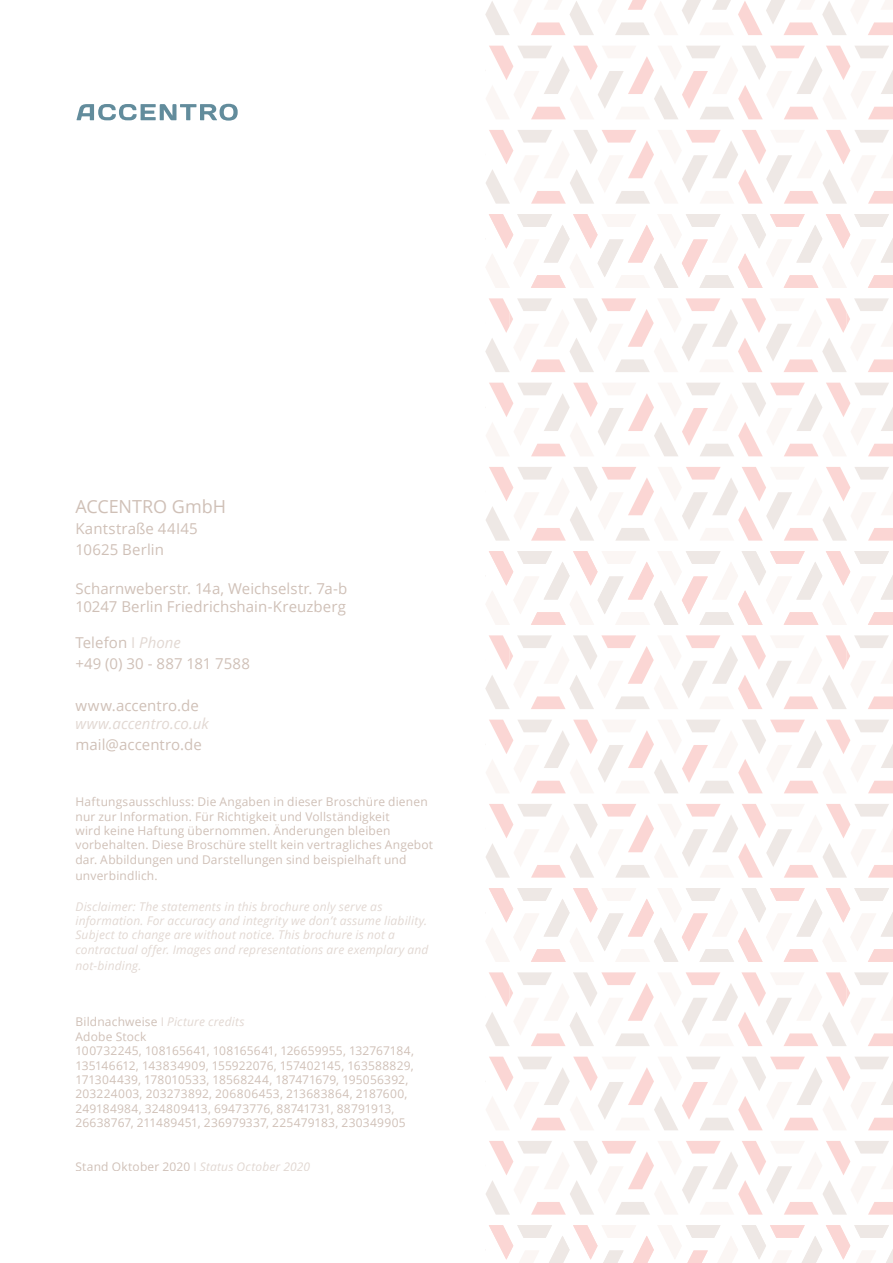
<style>
.page{position:relative;width:893px;height:1263px;background:#fff}
.page>*{position:absolute;margin:0;border:0;box-sizing:border-box;transform-origin:0 0}
.t1{font:18px "Open Sans";letter-spacing:-.005em;color:#bba598}
.t2{font:15px/21px "Open Sans";letter-spacing:.005em;color:#bba598}
.t3{font:italic 15px "Open Sans";letter-spacing:.005em;color:#d5c7bf}
.t4{font:12px/14.4px "Open Sans";letter-spacing:.015em;color:#bba598}
.t5{font:italic 12px/14.4px "Open Sans";letter-spacing:.015em;color:#d5c7bf}
.s1{color:#d5c7bf}
.s2{font-style:italic;color:#d5c7bf}
.s3{font-style:normal;color:#bba598}
.s4{font-style:normal}
</style>
<div class="page">
<svg style="left:77px;top:104px;width:161px;height:17px"></svg>
<svg style="left:486px;top:0;width:407px;height:1263px"></svg>
<h1 class="t1" style="left:75px;top:494px;width:152px">ACCENTRO GmbH</h1>
<p class="t2" style="left:75px;top:517px;width:124px">Kantstraße 44I45<br>10625 Berlin</p>
<p class="t2" style="left:75px;top:579px;width:274px;line-height:18px">Scharnweberstr. 14a, Weichselstr. 7a-b<br>10247 Berlin Friedrichshain-Kreuzberg</p>
<p class="t2" style="left:75px;top:631px;width:176px">Telefon <span class="s1">I</span> <span class="s2">Phone<br></span>+49 (0) 30 - 887 181 7588</p>
<p class="t2" style="left:75px;top:694px;width:125px">www.accentro.de</p>
<p class="t3" style="left:75px;top:713px;width:135px">www.accentro.co.uk</p>
<p class="t2" style="left:75px;top:733px;width:128px">mail@accentro.de</p>
<p class="t4" style="left:75px;top:794px;width:359px">Haftungsausschluss: Die Angaben in dieser Broschüre dienen nur zur Information. Für Richtigkeit und Vollständigkeit<br>wird keine Haftung übernommen. Änderungen bleiben vorbehalten. Diese Broschüre stellt kein vertragliches Angebot dar. Abbildungen und Darstellungen sind beispielhaft und</p>
<p class="t4" style="left:75px;top:868px;width:84px">unverbindlich.</p>
<p class="t5" style="left:75px;top:899px;width:355px">Disclaimer: The statements in this brochure only serve as information. For accuracy and integrity we don’t assume liability.<br>Subject to change are without notice. This brochure is not a contractual offer. Images and representations are exemplary and</p>
<p class="t5" style="left:75px;top:958px;width:67px">not-binding.</p>
<p class="t4" style="left:75px;top:1014px;width:340px">Bildnachweise <span class="s1">I</span> <span class="s2">Picture credits<br></span>Adobe Stock<br>100732245, 108165641, 108165641, 126659955, 132767184, 135146612, 143834909, 155922076, 157402145, 163588829, 171304439, 178010533, 18568244, 187471679, 195056392, 203224003, 203273892, 206806453, 213683864, 2187600, 249184984, 324809413, 69473776, 88741731, 88791913, 26638767, 211489451, 236979337, 225479183, 230349905</p>
<p class="t5" style="left:75px;top:1158px;width:236px"><span class="s3">Stand Oktober 2020</span> <span class="s4">I</span> Status October 2020</p>
</div>
